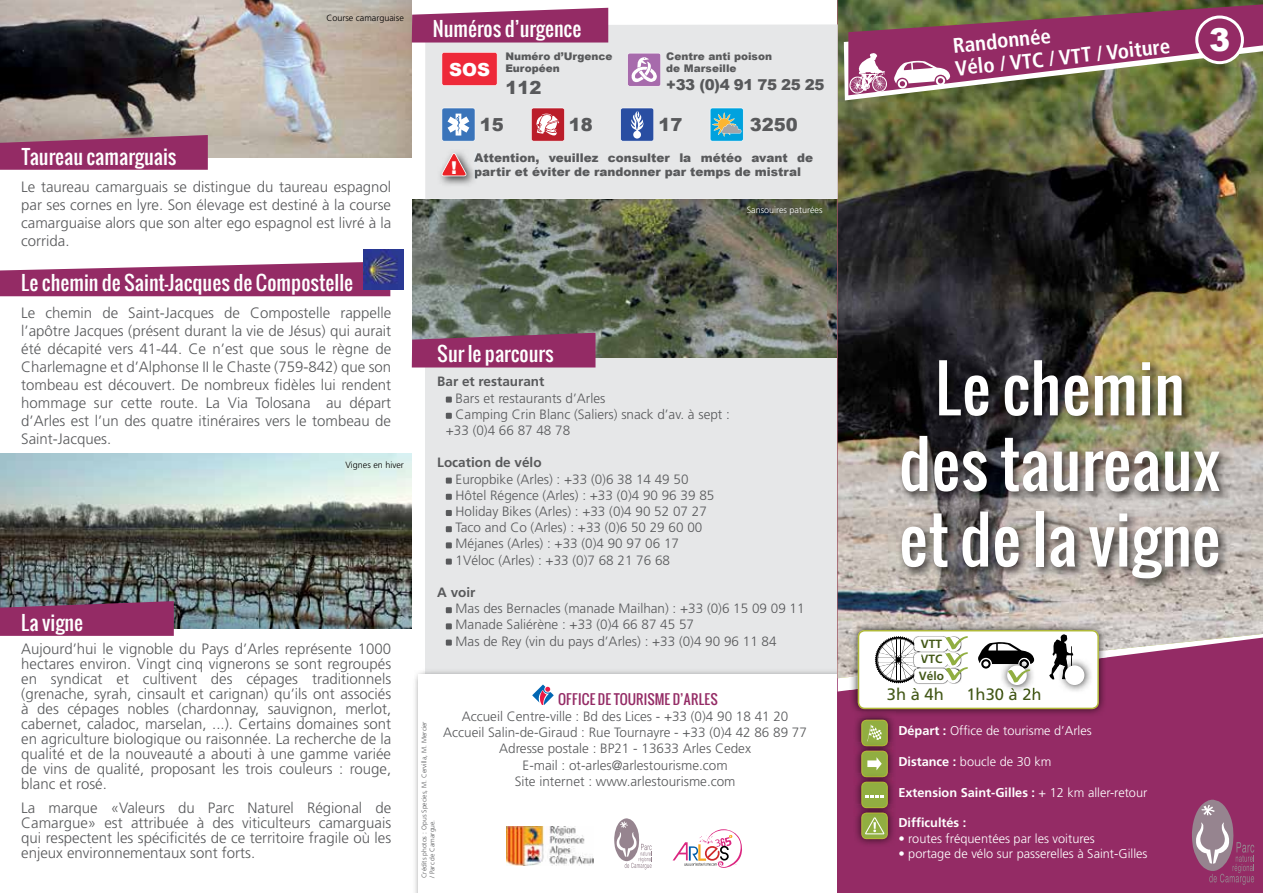
<style>
.page{position:relative;width:1263px;height:893px;background:#fff}
.page>*{position:absolute;margin:0;border:0;box-sizing:border-box;transform-origin:0 0}
.t1{font:63px/75.6px "Oswald";color:#fff;text-align:center}
.t2{font:900 31.65px "Arial";color:#fff}
.t3{font:700 condensed 21px/22.8px "Frutiger";color:#fff}
.t4{font:19.5px "Oswald";color:#fff}
.t5{font:900 18px "Arial";color:#58595b}
.t6{font:900 18px "Arial";color:#fff}
.t7{font:16.5px "Frutiger";color:#435818}
.t8{font:300 15px/15px "Frutiger";color:#58595b;text-align:justify}
.t9{font:900 15px "Arial";letter-spacing:-.03em;color:#58595b}
.t10{font:300 13.5px/16.2px "Frutiger";color:#58595b}
.t11{font:700 13.5px "Frutiger";color:#58595b}
.t12{font:13.5px "Oswald";color:#942b65}
.t13{font:300 12.75px "Frutiger";color:#fff}
.t14{font:700 12.75px "Frutiger";color:#fff}
.t15{font:900 12px/14.4px "Arial";color:#58595b}
.t16{font:700 11.85px/15px "Frutiger";color:#435818}
.t17{font:900 10.5px/12.6px "Arial";color:#58595b}
.t18{font:300 9px "Frutiger";color:#000}
.t19{font:300 9px "Frutiger";color:#fff}
.t20{font:300 6.75px/8.1px "Frutiger";color:#58595b}
.s1{font-weight:700}
.s2{font-weight:300}
</style>
<div class="page">
<img style="left:412px;top:200px;width:426px;height:158px">
<div style="left:425px;top:358px;width:440px;height:396px;background:#e6e7e8"></div>
<div style="left:418px;top:674px;width:453px;height:219px;background:#fff"></div>
<svg style="left:532px;top:685px;width:22px;height:20px"></svg>
<img style="left:0;top:0;width:411px;height:157px">
<svg style="left:0;top:135px;width:208px;height:35px;background:#96386a"></svg>
<img style="left:0;top:454px;width:411px;height:174px">
<svg style="left:0;top:601px;width:174px;height:35px;background:#8e3166"></svg>
<svg style="left:0;top:261px;width:390px;height:35px;background:#a34a7c"></svg>
<div style="left:838px;top:0;width:425px;height:893px;background:#942b65"></div>
<img style="left:838px;top:0;width:425px;height:629px">
<img style="left:856px;top:717px;width:37px;height:25px">
<img style="left:856px;top:754px;width:37px;height:19px">
<img style="left:857px;top:742px;width:35px;height:12px">
<svg style="left:1192px;top:800px;width:62px;height:85px"></svg>
<img style="left:855px;top:709px;width:246px;height:8px">
<img style="left:849px;top:622px;width:258px;height:7px">
<svg style="left:838px;top:629px;width:425px;height:80px"></svg>
<img style="left:856px;top:816px;width:37px;height:28px">
<img style="left:856px;top:785px;width:37px;height:19px">
<img style="left:857px;top:773px;width:35px;height:12px">
<img style="left:857px;top:804px;width:35px;height:12px">
<svg style="left:861px;top:720px;width:27px;height:119px;background:#989f51"></svg>
<img style="left:897px;top:355px;width:333px;height:235px">
<div style="left:425px;top:24px;width:413px;height:175px;background:#e6e7e8"></div>
<svg style="left:442px;top:108px;width:33px;height:33px"></svg>
<svg style="left:531px;top:108px;width:34px;height:33px"></svg>
<svg style="left:627px;top:53px;width:34px;height:34px"></svg>
<svg style="left:620px;top:108px;width:34px;height:33px"></svg>
<svg style="left:442px;top:52px;width:55px;height:34px;background:#ee3343"></svg>
<img style="left:437px;top:149px;width:40px;height:38px">
<svg style="left:474px;top:153px;width:3px;height:25px"></svg>
<svg style="left:442px;top:153px;width:24px;height:23px"></svg>
<svg style="left:412px;top:8px;width:196px;height:35px;background:#9e4174"></svg>
<svg style="left:412px;top:333px;width:183px;height:34px;background:#923468"></svg>
<svg style="left:446px;top:397px;width:6px;height:6px"></svg>
<svg style="left:446px;top:413px;width:6px;height:6px"></svg>
<svg style="left:446px;top:478px;width:6px;height:6px"></svg>
<svg style="left:446px;top:494px;width:6px;height:6px"></svg>
<svg style="left:446px;top:510px;width:6px;height:6px"></svg>
<svg style="left:446px;top:526px;width:6px;height:6px"></svg>
<svg style="left:446px;top:542px;width:6px;height:6px"></svg>
<svg style="left:446px;top:559px;width:6px;height:6px"></svg>
<svg style="left:446px;top:607px;width:6px;height:6px"></svg>
<svg style="left:446px;top:623px;width:6px;height:6px"></svg>
<svg style="left:446px;top:640px;width:6px;height:6px"></svg>
<svg style="left:673px;top:829px;width:69px;height:39px"></svg>
<svg style="left:614px;top:818px;width:38px;height:51px"></svg>
<img style="left:506px;top:826px;width:87px;height:39px">
<svg style="left:844px;top:4px;width:419px;height:96px"></svg>
<svg style="left:710px;top:108px;width:33px;height:33px"></svg>
<img style="left:364px;top:249px;width:40px;height:41px">
<img style="left:875px;top:636px;width:25px;height:47px">
<p class="t18" style="left:326px;top:13px;width:79px">Course camarguaise</p>
<h3 class="t4" style="left:21px;top:142px;width:157px">Taureau camarguais</h3>
<p class="t8" style="left:21px;top:177px;width:371px;line-height:18px">Le taureau camarguais se distingue du taureau espagnol par ses cornes en lyre. Son élevage est destiné à la course camarguaise alors que son alter ego espagnol est livré à la corrida.</p>
<h3 class="t4" style="left:21px;top:268px;width:334px">Le chemin de Saint-Jacques de Compostelle</h3>
<p class="t8" style="left:21px;top:303px;width:371px;line-height:18px">Le chemin de Saint-Jacques de Compostelle rappelle l’apôtre Jacques (présent durant la vie de Jésus) qui aurait été décapité vers 41-44. Ce n’est que sous le règne de Charlemagne et d’Alphonse II le Chaste (759-842) que son tombeau est découvert. De nombreux fidèles lui rendent hommage sur cette route. La Via Tolosana au départ d’Arles est l’un des quatre itinéraires vers le tombeau de Saint-Jacques.</p>
<p class="t18" style="left:345px;top:460px;width:60px">Vignes en hiver</p>
<h3 class="t4" style="left:21px;top:607px;width:63px">La vigne</h3>
<p class="t8" style="left:21px;top:642px;width:371px">Aujourd’hui le vignoble du Pays d’Arles représente 1000 hectares environ. Vingt cinq vignerons se sont regroupés en syndicat et cultivent des cépages traditionnels (grenache, syrah, cinsault et carignan) qu’ils ont associés à des cépages nobles (chardonnay, sauvignon, merlot, cabernet, caladoc, marselan, ...). Certains domaines sont en agriculture biologique ou raisonnée. La recherche de la qualité et de la nouveauté a abouti à une gamme variée de vins de qualité, proposant les trois couleurs : rouge, blanc et rosé.</p>
<p class="t8" style="left:21px;top:800px;width:371px">La marque «Valeurs du Parc Naturel Régional de Camargue» est attribuée à des viticulteurs camarguais qui respectent les spécificités de ce territoire fragile où les enjeux environnementaux sont forts.</p>
<h3 class="t4" style="left:433px;top:14px;width:150px">Numéros d’urgence</h3>
<p class="t6" style="left:449px;top:56px;width:42px">SOS</p>
<p class="t17" style="left:505px;top:49px;width:109px">Numéro d’Urgence<br>Européen</p>
<p class="t5" style="left:505px;top:74px;width:38px">112</p>
<p class="t5" style="left:480px;top:112px;width:26px">15</p>
<p class="t5" style="left:569px;top:112px;width:26px">18</p>
<p class="t17" style="left:666px;top:49px;width:107px">Centre anti poison de Marseille</p>
<p class="t9" style="left:666px;top:74px;width:160px">+33 (0)4 91 75 25 25</p>
<p class="t5" style="left:658px;top:112px;width:26px">17</p>
<p class="t5" style="left:750px;top:112px;width:50px">3250</p>
<p class="t15" style="left:451px;top:150px;width:364px;text-indent:23px">Attention, veuillez consulter la météo avant de <sup>!</sup> partir et éviter de randonner par temps de mistral</p>
<p class="t19" style="left:747px;top:205px;width:77px">Sansouires paturées</p>
<h3 class="t4" style="left:437px;top:338px;width:118px">Sur le parcours</h3>
<p class="t11" style="left:437px;top:374px;width:109px">Bar et restaurant</p>
<p class="t10" style="left:456px;top:390px;width:151px">Bars et restaurants d’Arles</p>
<p class="t10" style="left:456px;top:406px;width:276px">Camping Crin Blanc (Saliers) snack d’av. à sept :</p>
<p class="t10" style="left:446px;top:422px;width:126px">+33 (0)4 66 87 48 78</p>
<p class="t11" style="left:437px;top:455px;width:106px">Location de vélo</p>
<p class="t10" style="left:456px;top:471px;width:260px">Europbike (Arles) : +33 (0)6 38 14 49 50<br>Hôtel Régence (Arles) : +33 (0)4 90 96 39 85<br>Holiday Bikes (Arles) : +33 (0)4 90 52 07 27<br>Taco and Co (Arles) : +33 (0)6 50 29 60 00<br>Méjanes (Arles) : +33 (0)4 90 97 06 17<br>1Véloc (Arles) : +33 (0)7 68 21 76 68</p>
<p class="t11" style="left:437px;top:584px;width:40px">A voir</p>
<p class="t10" style="left:456px;top:600px;width:350px">Mas des Bernacles (manade Mailhan) : +33 (0)6 15 09 09 11<br>Manade Saliérène : +33 (0)4 66 87 45 57<br>Mas de Rey (vin du pays d’Arles) : +33 (0)4 90 96 11 84</p>
<p class="t12" style="left:558px;top:689px;width:161px">OFFICE DE TOURISME D’ARLES</p>
<p class="t10" style="left:443px;top:708px;width:365px;text-align:center">Accueil Centre-ville : Bd des Lices - +33 (0)4 90 18 41 20<br>Accueil Salin-de-Giraud : Rue Tournayre - +33 (0)4 42 86 89 77<br>Adresse postale : BP21 - 13633 Arles Cedex<br>E-mail : ot-arles@arlestourisme.com<br>Site internet : www.arlestourisme.com</p>
<p class="t20" style="left:420px;top:878px;width:158px;rotate:-90deg">Crédits photos : Opus Species, M. Cervilla, M. Mercier / Parc de Camargue.</p>
<h3 class="t3" style="left:952px;top:34px;width:217px;rotate:-6deg">Randonnée<br>Vélo / VTC / VTT / Voiture</h3>
<h2 class="t2" style="left:1209px;top:17px;width:23px">3</h2>
<h1 class="t1" style="left:899px;top:349px;width:323px">Le chemin des taureaux et de la vigne</h1>
<p class="t16" style="left:920px;top:637px;width:23px">VTT<br>VTC</p>
<p class="t16" style="left:919px;top:668px;width:27px">Vélo</p>
<p class="t7" style="left:887px;top:685px;width:58px">3h à 4h</p>
<p class="t7" style="left:966px;top:685px;width:77px">1h30 à 2h</p>
<p class="t13" style="left:898px;top:724px;width:195px"><span class="s1">Départ :</span> Office de tourisme d’Arles</p>
<p class="t13" style="left:898px;top:754px;width:155px"><span class="s1">Distance :</span> boucle de 30 km</p>
<p class="t14" style="left:898px;top:785px;width:251px">Extension Saint-Gilles : <span class="s2">+ 12 km aller-retour</span></p>
<p class="t14" style="left:898px;top:815px;width:70px">Difficultés :</p>
<p class="t13" style="left:898px;top:831px;width:198px">• routes fréquentées par les voitures</p>
<p class="t13" style="left:898px;top:846px;width:251px">• portage de vélo sur passerelles à Saint-Gilles</p>
</div>
